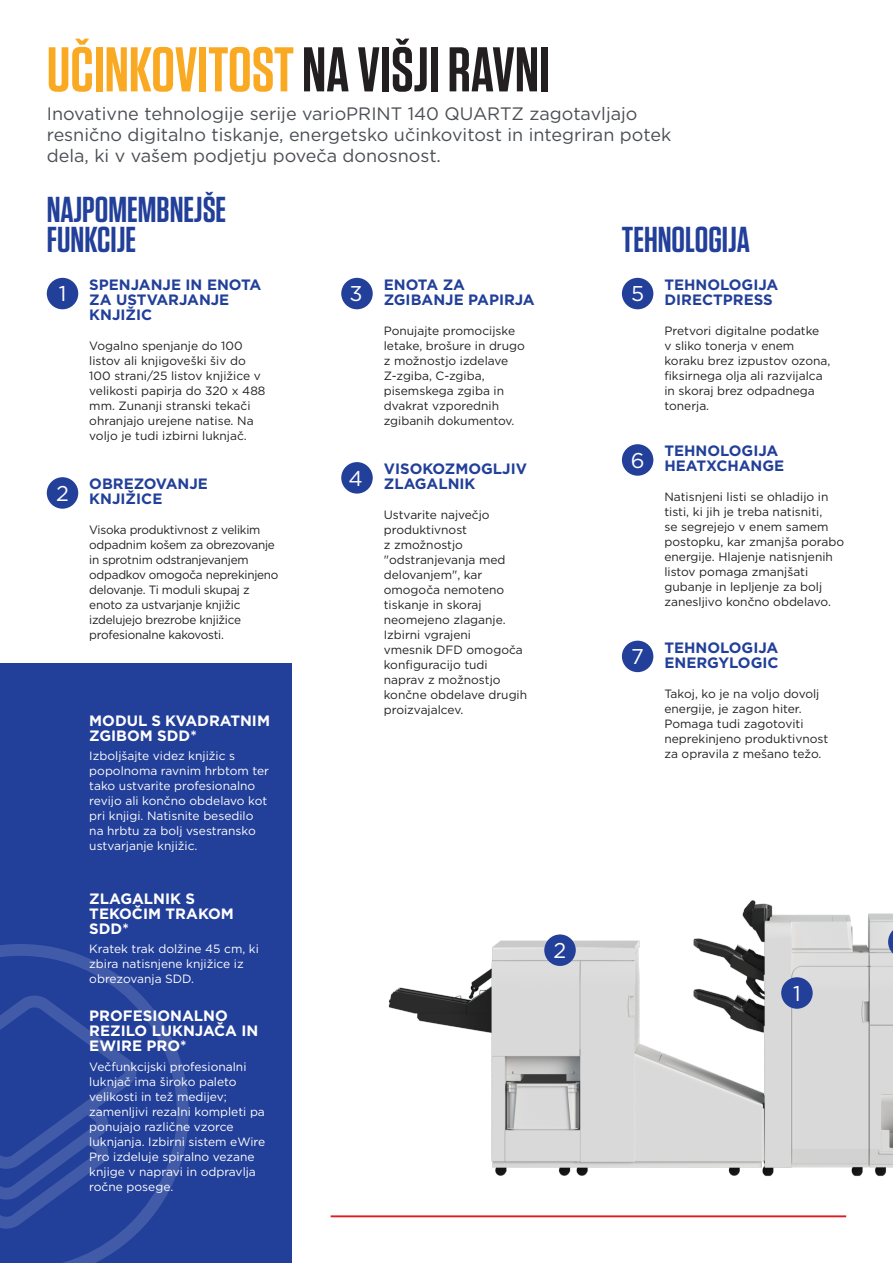
<style>
.page{position:relative;width:893px;height:1263px;background:#fff}
.page>*{position:absolute;margin:0;border:0;box-sizing:border-box;transform-origin:0 0}
.t1{font:600 63px "Tungsten";color:#faa923}
.t2{font:600 36px/30px "Tungsten";color:#223f99}
.t3{font:21.3px "Gotham";color:#fff}
.INTRO_style{font:18px/21px "Gotham";color:#4b4f54}
.DIAGRAM_subhead{font:700 15px/15px "Gotham";color:#223f99}
.DIAGRAM_subhead-2{font:700 15px/15px "Gotham";color:#fff}
.DIAGRAM_text{font:12px/15px "Gotham";color:#231f20}
.DIAGRAM_text-2{font:12px/15px "Gotham";color:#fff}
.DIAGRAM_text-3{font:12px/15px "Gotham";letter-spacing:-.02em;color:#231f20}
.s1{color:#231f20}
</style>
<div class="page">
<img style="left:356px;top:900px;width:537px;height:318px">
<div style="left:0;top:663px;width:292px;height:600px;background:#223f99"></div>
<div style="left:544px;top:934px;width:32px;height:32px;background:#223f99;border-radius:50%"></div>
<div style="left:781px;top:977px;width:32px;height:32px;background:#223f99;border-radius:50%"></div>
<svg style="left:888px;top:925px;width:5px;height:33px"></svg>
<hr style="left:331px;top:1215px;width:515px;height:2px;background:#e21a21">
<div style="left:47px;top:278px;width:31px;height:31px;background:#223f99;border-radius:50%"></div>
<div style="left:47px;top:477px;width:31px;height:32px;background:#223f99;border-radius:50%"></div>
<div style="left:341px;top:278px;width:32px;height:31px;background:#223f99;border-radius:50%"></div>
<div style="left:341px;top:462px;width:32px;height:32px;background:#223f99;border-radius:50%"></div>
<div style="left:622px;top:278px;width:31px;height:31px;background:#223f99;border-radius:50%"></div>
<div style="left:622px;top:444px;width:31px;height:32px;background:#223f99;border-radius:50%"></div>
<div style="left:622px;top:641px;width:31px;height:31px;background:#223f99;border-radius:50%"></div>
<svg style="left:0;top:944px;width:189px;height:319px"></svg>
<svg style="left:0;top:994px;width:136px;height:234px"></svg>
<p class="t1" style="left:47px;top:36px;width:505px">UČINKOVITOST <span class="s1">NA VIŠJI RAVNI</span></p>
<h2 class="INTRO_style" style="left:47px;top:103px;width:626px">Inovativne tehnologije serije varioPRINT 140 QUARTZ zagotavljajo resnično digitalno tiskanje, energetsko učinkovitost in integriran potek dela, ki v vašem podjetju poveča donosnost.</h2>
<p class="t2" style="left:47px;top:195px;width:181px">NAJPOMEMBNEJŠE<br>FUNKCIJE</p>
<h3 class="t3" style="left:59px;top:280px;width:9px">1</h3>
<h3 class="t3" style="left:56px;top:480px;width:14px">2</h3>
<h5 class="DIAGRAM_subhead" style="left:89px;top:277px;width:174px">SPENJANJE IN ENOTA<br>ZA USTVARJANJE<br>KNJIŽIC</h5>
<p class="DIAGRAM_text" style="left:89px;top:338px;width:178px">Vogalno spenjanje do 100 listov ali knjigoveški šiv do<br>100 strani/25 listov knjižice v velikosti papirja do 320 x 488 mm. Zunanji stranski tekači ohranjajo urejene natise. Na voljo je tudi izbirni luknjač.</p>
<h5 class="DIAGRAM_subhead" style="left:89px;top:476px;width:120px">OBREZOVANJE<br>KNJIŽICE</h5>
<p class="DIAGRAM_text-3" style="left:89px;top:522px;width:191px">Visoka produktivnost z velikim odpadnim košem za obrezovanje in sprotnim odstranjevanjem odpadkov omogoča neprekinjeno delovanje. Ti moduli skupaj z enoto za ustvarjanje knjižic izdelujejo brezrobe knjižice profesionalne kakovosti.</p>
<h5 class="DIAGRAM_subhead-2" style="left:89px;top:713px;width:182px">MODUL S KVADRATNIM<br>ZGIBOM SDD*</h5>
<p class="DIAGRAM_text-2" style="left:89px;top:748px;width:181px">Izboljšajte videz knjižic s popolnoma ravnim hrbtom ter tako ustvarite profesionalno revijo ali končno obdelavo kot pri knjigi. Natisnite besedilo na hrbtu za bolj vsestransko ustvarjanje knjižic.</p>
<h5 class="DIAGRAM_subhead-2" style="left:89px;top:891px;width:146px">ZLAGALNIK S<br>TEKOČIM TRAKOM<br>SDD*</h5>
<p class="DIAGRAM_text-2" style="left:89px;top:941px;width:171px">Kratek trak dolžine 45 cm, ki zbira natisnjene knjižice iz obrezovanja SDD.</p>
<h5 class="DIAGRAM_subhead-2" style="left:89px;top:1008px;width:171px">PROFESIONALNO<br>REZILO LUKNJAČA IN<br>EWIRE PRO*</h5>
<p class="DIAGRAM_text-2" style="left:89px;top:1058px;width:177px">Večfunkcijski profesionalni luknjač ima široko paleto velikosti in tež medijev; zamenljivi rezalni kompleti pa ponujajo različne vzorce luknjanja. Izbirni sistem eWire<br>Pro izdeluje spiralno vezane knjige v napravi in odpravlja ročne posege.</p>
<h3 class="t3" style="left:349px;top:280px;width:15px">3</h3>
<h3 class="t3" style="left:349px;top:465px;width:16px">4</h3>
<h5 class="DIAGRAM_subhead" style="left:384px;top:277px;width:153px">ENOTA ZA<br>ZGIBANJE PAPIRJA</h5>
<p class="DIAGRAM_text" style="left:384px;top:323px;width:143px">Ponujajte promocijske letake, brošure in drugo z možnostjo izdelave<br>Z-zgiba, C-zgiba, pisemskega zgiba in dvakrat vzporednih zgibanih dokumentov.</p>
<h5 class="DIAGRAM_subhead" style="left:384px;top:461px;width:145px">VISOKOZMOGLJIV<br>ZLAGALNIK</h5>
<p class="DIAGRAM_text" style="left:384px;top:507px;width:145px">Ustvarite največjo produktivnost<br>z zmožnostjo "odstranjevanja med delovanjem", kar omogoča nemoteno tiskanje in skoraj neomejeno zlaganje.<br>Izbirni vgrajeni<br>vmesnik DFD omogoča konfiguracijo tudi naprav z možnostjo končne obdelave drugih proizvajalcev.</p>
<p class="t2" style="left:622px;top:225px;width:129px">TEHNOLOGIJA</p>
<h3 class="t3" style="left:631px;top:280px;width:15px">5</h3>
<h3 class="t3" style="left:631px;top:447px;width:15px">6</h3>
<h3 class="t3" style="left:631px;top:643px;width:14px">7</h3>
<h5 class="DIAGRAM_subhead" style="left:664px;top:277px;width:115px">TEHNOLOGIJA<br>DIRECTPRESS</h5>
<p class="DIAGRAM_text" style="left:664px;top:323px;width:168px">Pretvori digitalne podatke<br>v sliko tonerja v enem koraku brez izpustov ozona, fiksirnega olja ali razvijalca in skoraj brez odpadnega tonerja.</p>
<h5 class="DIAGRAM_subhead" style="left:664px;top:443px;width:121px">TEHNOLOGIJA<br>HEATXCHANGE</h5>
<p class="DIAGRAM_text" style="left:664px;top:489px;width:181px">Natisnjeni listi se ohladijo in tisti, ki jih je treba natisniti,<br>se segrejejo v enem samem postopku, kar zmanjša porabo energije. Hlajenje natisnjenih listov pomaga zmanjšati gubanje in lepljenje za bolj zanesljivo končno obdelavo.</p>
<h5 class="DIAGRAM_subhead" style="left:664px;top:640px;width:116px">TEHNOLOGIJA<br>ENERGYLOGIC</h5>
<p class="DIAGRAM_text" style="left:664px;top:686px;width:165px">Takoj, ko je na voljo dovolj energije, je zagon hiter.<br>Pomaga tudi zagotoviti neprekinjeno produktivnost za opravila z mešano težo.</p>
<h3 class="t3" style="left:554px;top:937px;width:14px">2</h3>
<h3 class="t3" style="left:793px;top:980px;width:9px">1</h3>
</div>
